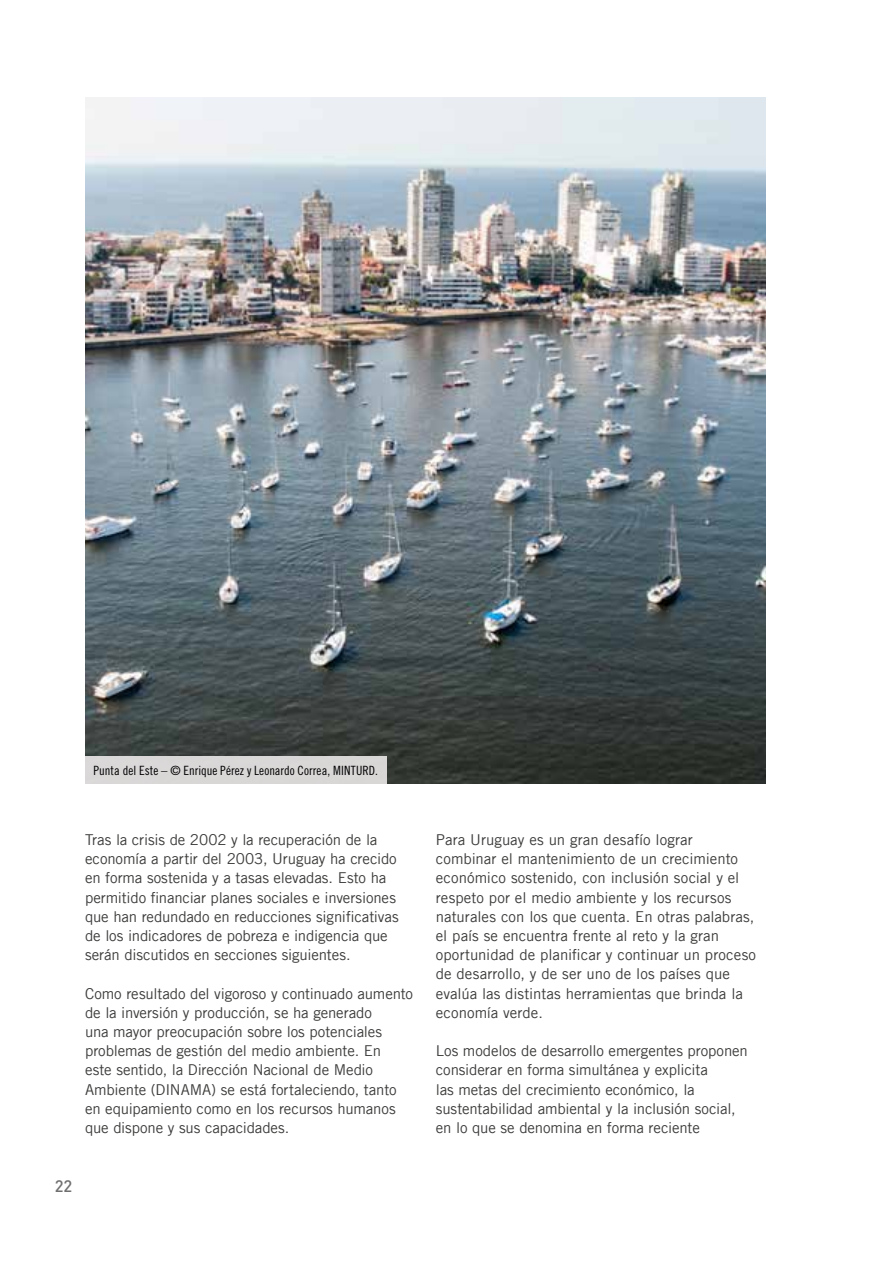
<style>
.page{position:relative;width:893px;height:1263px;background:#fff}
.page>*{position:absolute;margin:0;border:0;box-sizing:border-box;transform-origin:0 0}
.t1{font:500 16.5px "DIN";color:#706f6f}
.t2{font:15px/19.2px "Trade Gothic LT";letter-spacing:-.005em;color:#3c3c3b}
.t3{font:12.75px "Trade Gothic Cond Eighteen";letter-spacing:.005em;color:#000}
</style>
<div class="page">
<img style="left:85px;top:98px;width:680px;height:686px">
<div style="left:85px;top:757px;width:302px;height:27px;background:#d9d7d7"></div>
<p class="t3" style="left:94px;top:763px;width:286px">Punta del Este – © Enrique Pérez y Leonardo Correa, MINTURD.</p>
<p class="t2" style="left:85px;top:830px;width:315px">Tras la crisis de 2002 y la recuperación de la economía a partir del 2003, Uruguay ha crecido en forma sostenida y a tasas elevadas. Esto ha permitido financiar planes sociales e inversiones que han redundado en reducciones significativas de los indicadores de pobreza e indigencia que serán discutidos en secciones siguientes.</p>
<p class="t2" style="left:85px;top:983px;width:330px">Como resultado del vigoroso y continuado aumento de la inversión y producción, se ha generado<br>una mayor preocupación sobre los potenciales problemas de gestión del medio ambiente. En<br>este sentido, la Dirección Nacional de Medio Ambiente (DINAMA) se está fortaleciendo, tanto en equipamiento como en los recursos humanos que dispone y sus capacidades.</p>
<p class="t1" style="left:55px;top:1175px;width:19px">22</p>
<p class="t2" style="left:436px;top:830px;width:322px">Para Uruguay es un gran desafío lograr combinar el mantenimiento de un crecimiento económico sostenido, con inclusión social y el respeto por el medio ambiente y los recursos naturales con los que cuenta. En otras palabras, el país se encuentra frente al reto y la gran oportunidad de planificar y continuar un proceso de desarrollo, y de ser uno de los países que evalúa las distintas herramientas que brinda la economía verde.</p>
<p class="t2" style="left:436px;top:1041px;width:314px">Los modelos de desarrollo emergentes proponen considerar en forma simultánea y explicita<br>las metas del crecimiento económico, la sustentabilidad ambiental y la inclusión social, en lo que se denomina en forma reciente</p>
</div>
